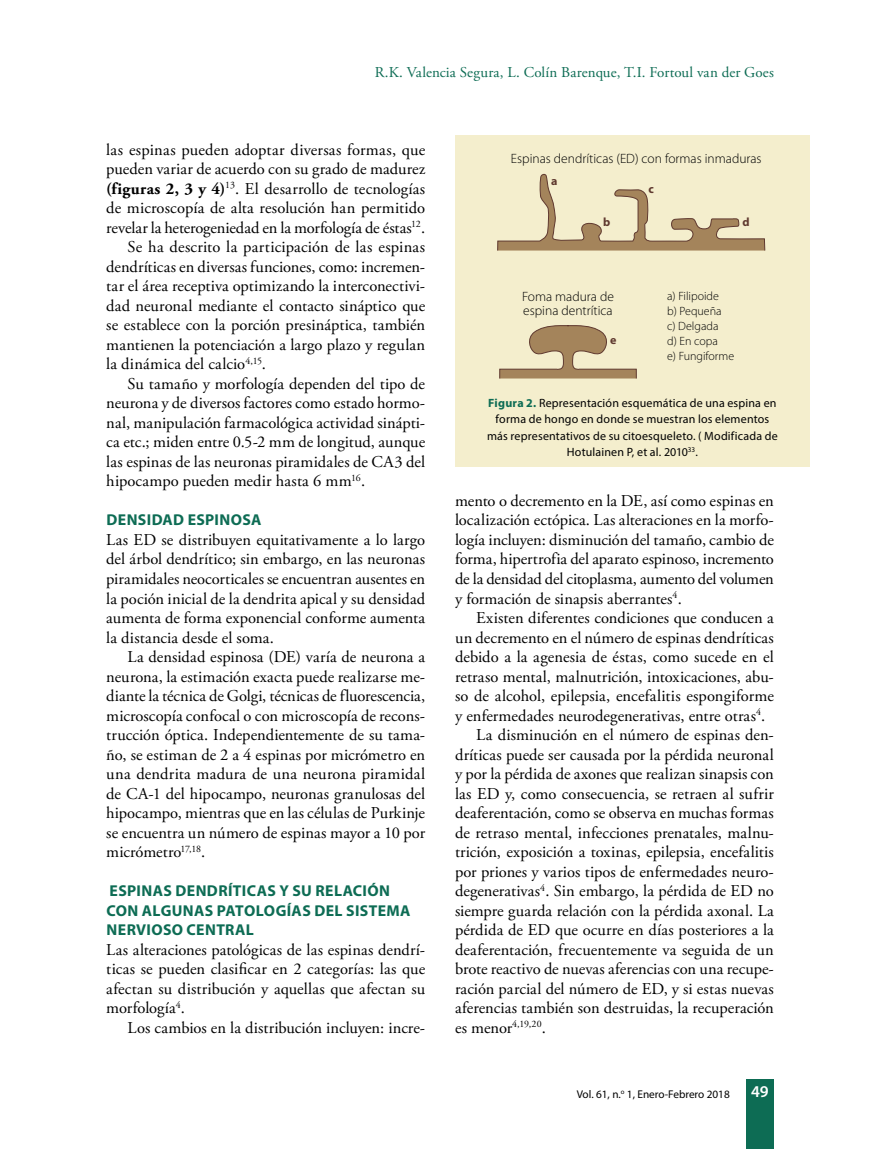
<style>
.page{position:relative;width:893px;height:1149px;background:#fff}
.page>*{position:absolute;margin:0;border:0;box-sizing:border-box;transform-origin:0 0}
.t1{font:16.5px/19.5px "Adobe Garamond Pro";letter-spacing:.005em;color:#000;text-align:justify}
.t2{font:600 16.5px "Myriad Pro";color:#fff}
.t3{font:700 15.75px/19.5px "Myriad Pro";letter-spacing:.025em;color:#0d6c54}
.t4{font:15px "Adobe Garamond Pro";letter-spacing:.01em;color:#0d6c54}
.t5{font:300 13.5px/13.5px "Myriad Pro";color:#000}
.t6{font:12px/16.5px "Myriad Pro";letter-spacing:.015em;color:#000;text-align:center}
.t7{font:300 12px/15px "Myriad Pro";color:#000}
.t8{font:700 12px "Myriad Pro";color:#5f392f}
.t9{font:11.25px "Myriad Pro";color:#000}
.s1{font-weight:700}
.s2{font-weight:700;color:#0d6c54}
</style>
<div class="page">
<div style="left:746px;top:1078px;width:28px;height:70px;background:#0d6c54"></div>
<div style="left:455px;top:135px;width:355px;height:331px;background:#f4eecd"></div>
<svg style="left:497px;top:173px;width:269px;height:78px"></svg>
<svg style="left:499px;top:325px;width:138px;height:54px"></svg>
<p class="t4" style="left:375px;top:63px;width:401px">R.K. Valencia Segura, L. Colín Barenque, T.I. Fortoul van der Goes</p>
<p class="t1" style="left:106px;top:140px;width:320px">las espinas pueden adoptar diversas formas, que</p>
<p class="t1" style="left:106px;top:160px;width:320px">pueden variar de acuerdo con su grado de madurez</p>
<p class="t1" style="left:106px;top:179px;width:320px"><span class="s1">(figuras 2, 3 y 4)</span><sup>13</sup>. El desarrollo de tecnologías</p>
<p class="t1" style="left:106px;top:199px;width:320px">de microscopía de alta resolución han permitido</p>
<p class="t1" style="left:106px;top:218px;width:320px">revelar la heterogeniedad en la morfología de éstas<sup>12</sup>.</p>
<p class="t1" style="left:128px;top:238px;width:299px">Se ha descrito la participación de las espinas</p>
<p class="t1" style="left:106px;top:257px;width:320px">dendríticas en diversas funciones, como: incremen-</p>
<p class="t1" style="left:106px;top:277px;width:320px">tar el área receptiva optimizando la interconectivi-</p>
<p class="t1" style="left:106px;top:296px;width:320px">dad neuronal mediante el contacto sináptico que</p>
<p class="t1" style="left:106px;top:316px;width:320px">se establece con la porción presináptica, también</p>
<p class="t1" style="left:106px;top:335px;width:320px">mantienen la potenciación a largo plazo y regulan</p>
<p class="t1" style="left:106px;top:355px;width:161px">la dinámica del calcio<sup>4,15</sup>.</p>
<p class="t1" style="left:128px;top:374px;width:299px">Su tamaño y morfología dependen del tipo de</p>
<p class="t1" style="left:106px;top:394px;width:320px">neurona y de diversos factores como estado hormo-</p>
<p class="t1" style="left:106px;top:413px;width:320px">nal, manipulación farmacológica actividad sinápti-</p>
<p class="t1" style="left:106px;top:433px;width:320px">ca etc.; miden entre 0.5-2 mm de longitud, aunque</p>
<p class="t1" style="left:106px;top:452px;width:320px">las espinas de las neuronas piramidales de CA3 del</p>
<p class="t1" style="left:106px;top:472px;width:260px">hipocampo pueden medir hasta 6 mm<sup>16</sup>.</p>
<p class="t3" style="left:106px;top:509px;width:156px">DENSIDAD ESPINOSA</p>
<p class="t1" style="left:106px;top:530px;width:320px">Las ED se distribuyen equitativamente a lo largo del árbol dendrítico; sin embargo, en las neuronas piramidales neocorticales se encuentran ausentes en la poción inicial de la dendrita apical y su densidad aumenta de forma exponencial conforme aumenta la distancia desde el soma.</p>
<p class="t1" style="left:106px;top:647px;width:320px;text-indent:21px">La densidad espinosa (DE) varía de neurona a neurona, la estimación exacta puede realizarse me&shy;diante la técnica de Golgi, técnicas de fluorescencia, microscopía confocal o con microscopía de recons&shy;trucción óptica. Independientemente de su tama&shy;ño, se estiman de 2 a 4 espinas por micrómetro en una dendrita madura de una neurona piramidal de CA-1 del hipocampo, neuronas granulosas del hipocampo, mientras que en las células de Purkinje se encuentra un número de espinas mayor a 10 por micrómetro<sup>17,18</sup>.</p>
<p class="t3" style="left:106px;top:880px;width:306px">ESPINAS DENDRÍTICAS Y SU RELACIÓN<br>CON ALGUNAS PATOLOGÍAS DEL SISTEMA<br>NERVIOSO CENTRAL</p>
<p class="t1" style="left:106px;top:940px;width:320px">Las alteraciones patológicas de las espinas dendrí&shy;ticas se pueden clasificar en 2 categorías: las que afectan su distribución y aquellas que afectan su morfología<sup>4</sup>.</p>
<p class="t1" style="left:128px;top:1018px;width:299px">Los cambios en la distribución incluyen: incre-</p>
<p class="t5" style="left:511px;top:152px;width:252px">Espinas dendríticas (ED) con formas inmaduras</p>
<p class="t8" style="left:551px;top:173px;width:8px">a</p>
<p class="t8" style="left:603px;top:214px;width:9px">b</p>
<p class="t5" style="left:522px;top:290px;width:93px">Foma madura de espina dentrítica</p>
<p class="t8" style="left:610px;top:332px;width:8px">e</p>
<p class="t8" style="left:648px;top:181px;width:7px">c</p>
<p class="t8" style="left:742px;top:214px;width:9px">d</p>
<p class="t7" style="left:667px;top:289px;width:69px">a) Filipoide<br>b) Pequeña<br>c) Delgada<br>d) En copa<br>e) Fungiforme</p>
<p class="t6" style="left:487px;top:394px;width:292px"><span class="s2">Figura 2.</span> Representación esquemática de una espina en forma de hongo en donde se muestran los elementos más representativos de su citoesqueleto. ( Modificada de Hotulainen P, et al. 2010<sup>33</sup>.</p>
<p class="t1" style="left:455px;top:491px;width:320px">mento o decremento en la DE, así como espinas en localización ectópica. Las alteraciones en la morfo&shy;logía incluyen: disminución del tamaño, cambio de forma, hipertrofia del aparato espinoso, incremento de la densidad del citoplasma, aumento del volumen y formación de sinapsis aberrantes<sup>4</sup>.</p>
<p class="t1" style="left:476px;top:608px;width:299px">Existen diferentes condiciones que conducen a</p>
<p class="t1" style="left:455px;top:628px;width:320px">un decremento en el número de espinas dendríticas</p>
<p class="t1" style="left:455px;top:647px;width:320px">debido a la agenesia de éstas, como sucede en el</p>
<p class="t1" style="left:455px;top:667px;width:320px">retraso mental, malnutrición, intoxicaciones, abu-</p>
<p class="t1" style="left:455px;top:686px;width:320px">so de alcohol, epilepsia, encefalitis espongiforme</p>
<p class="t1" style="left:455px;top:706px;width:312px">y enfermedades neurodegenerativas, entre otras<sup>4</sup>.</p>
<p class="t1" style="left:476px;top:725px;width:299px">La disminución en el número de espinas den-</p>
<p class="t1" style="left:455px;top:745px;width:320px">dríticas puede ser causada por la pérdida neuronal</p>
<p class="t1" style="left:455px;top:764px;width:320px">y por la pérdida de axones que realizan sinapsis con</p>
<p class="t1" style="left:455px;top:784px;width:320px">las ED y, como consecuencia, se retraen al sufrir</p>
<p class="t1" style="left:455px;top:803px;width:320px">deaferentación, como se observa en muchas formas</p>
<p class="t1" style="left:455px;top:823px;width:320px">de retraso mental, infecciones prenatales, malnu-</p>
<p class="t1" style="left:455px;top:842px;width:320px">trición, exposición a toxinas, epilepsia, encefalitis</p>
<p class="t1" style="left:455px;top:862px;width:320px">por priones y varios tipos de enfermedades neuro-</p>
<p class="t1" style="left:455px;top:881px;width:320px">degenerativas<sup>4</sup>. Sin embargo, la pérdida de ED no</p>
<p class="t1" style="left:455px;top:901px;width:320px">siempre guarda relación con la pérdida axonal. La</p>
<p class="t1" style="left:455px;top:920px;width:320px">pérdida de ED que ocurre en días posteriores a la</p>
<p class="t1" style="left:455px;top:940px;width:320px">deaferentación, frecuentemente va seguida de un</p>
<p class="t1" style="left:455px;top:959px;width:320px">brote reactivo de nuevas aferencias con una recupe-</p>
<p class="t1" style="left:455px;top:979px;width:320px">ración parcial del número de ED, y si estas nuevas</p>
<p class="t1" style="left:455px;top:998px;width:320px">aferencias también son destruidas, la recuperación</p>
<p class="t1" style="left:455px;top:1018px;width:92px">es menor<sup>4,19,20</sup>.</p>
<p class="t9" style="left:577px;top:1086px;width:155px">Vol. 61, n.<sup>o</sup> 1, Enero-Febrero 2018</p>
<p class="t2" style="left:751px;top:1080px;width:19px">49</p>
</div>
